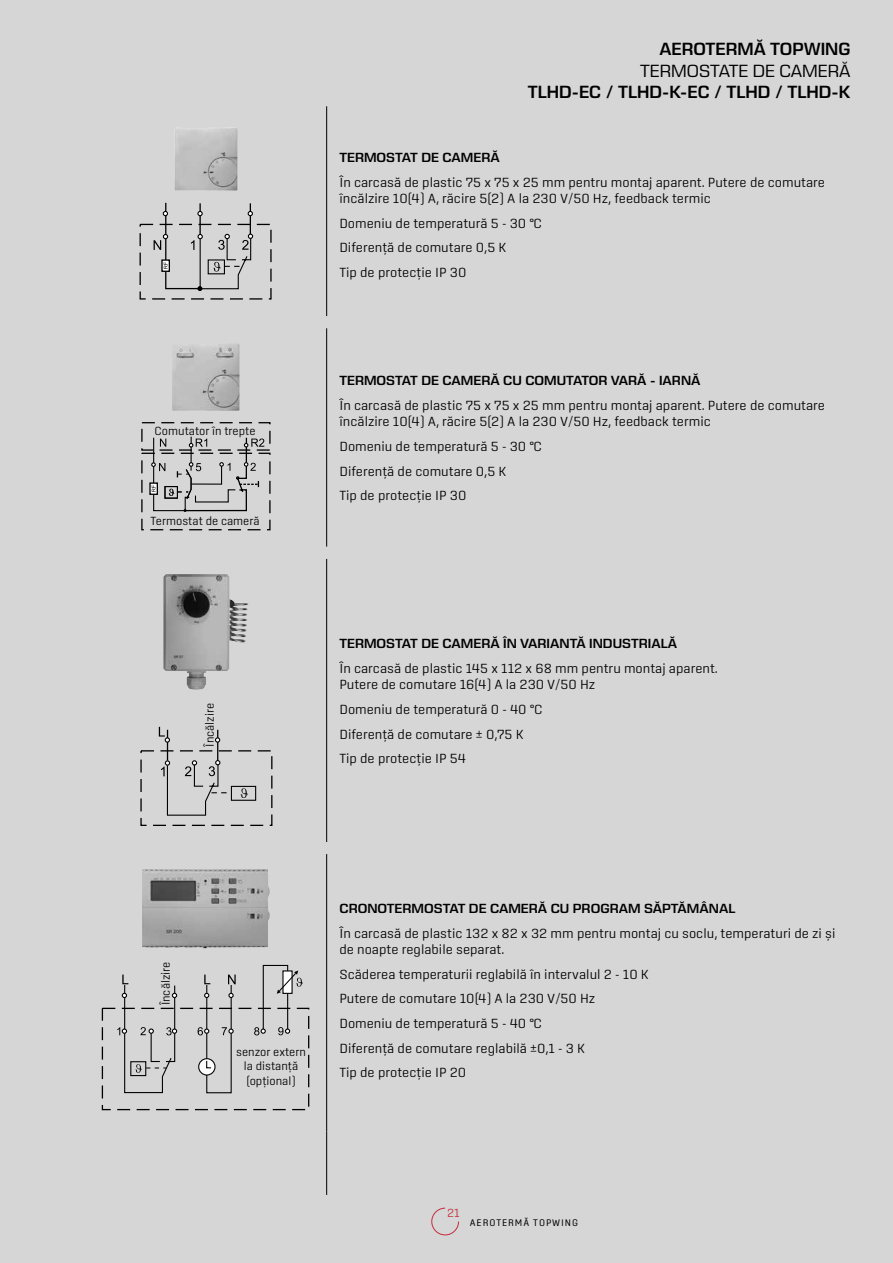
<style>
.page{position:relative;width:893px;height:1263px;background:#d6d6d6}
.page>*{position:absolute;margin:0;border:0;box-sizing:border-box;transform-origin:0 0}
.t1{font:600 18px "Eurostile Next LT Pro";color:#000}
.t2{font:18px "Eurostile Next LT Pro";color:#000}
.t3{font:300 13.5px/24.8px "Center";color:#000}
.t4{font:600 13.5px "Eurostile Next LT Pro";color:#000}
.t5{font:300 12px/14.4px "Center";color:#000;text-align:center}
.t6{font:300 12px "Center";color:#c32c3b}
.t7{font:9.75px "Center";letter-spacing:.095em;color:#000}
</style>
<div class="page">
<svg style="left:431px;top:1207px;width:28px;height:29px"></svg>
<hr style="left:326px;top:106px;width:1px;height:210px;background:#000">
<hr style="left:326px;top:328px;width:1px;height:219px;background:#000">
<hr style="left:326px;top:559px;width:1px;height:283px;background:#000">
<hr style="left:326px;top:854px;width:1px;height:278px;background:#000">
<hr style="left:326px;top:1132px;width:1px;height:63px;background:#000">
<img style="left:175px;top:127px;width:63px;height:64px">
<div style="left:140px;top:224px;width:132px;height:76px;border:1px dashed #000"></div>
<svg style="left:154px;top:202px;width:99px;height:89px"></svg>
<img style="left:172px;top:344px;width:68px;height:67px">
<svg style="left:141px;top:422px;width:130px;height:109px"></svg>
<img style="left:163px;top:574px;width:85px;height:115px">
<div style="left:140px;top:750px;width:132px;height:76px;border:1px dashed #000"></div>
<svg style="left:240px;top:788px;width:8px;height:10px"></svg>
<div style="left:231px;top:786px;width:25px;height:15px;border:1px solid #000"></div>
<svg style="left:161px;top:760px;width:66px;height:56px"></svg>
<hr style="left:167px;top:730px;width:1px;height:30px;background:#000">
<hr style="left:217px;top:730px;width:1px;height:30px;background:#000">
<svg style="left:159px;top:727px;width:11px;height:16px"></svg>
<svg style="left:215px;top:737px;width:5px;height:6px"></svg>
<img style="left:142px;top:869px;width:128px;height:79px">
<svg style="left:204px;top:974px;width:6px;height:10px"></svg>
<svg style="left:228px;top:974px;width:8px;height:10px"></svg>
<div style="left:102px;top:1008px;width:207px;height:102px;border:1px dashed #000"></div>
<div style="left:206px;top:984px;width:26px;height:109px;border:1px solid #000"></div>
<svg style="left:199px;top:1059px;width:16px;height:16px"></svg>
<div style="left:198px;top:1058px;width:18px;height:17px;border:1px solid #000;border-radius:50%"></div>
<svg style="left:206px;top:1060px;width:6px;height:9px"></svg>
<svg style="left:198px;top:1027px;width:11px;height:8px"></svg>
<svg style="left:222px;top:1027px;width:12px;height:8px"></svg>
<svg style="left:204px;top:993px;width:5px;height:5px"></svg>
<svg style="left:228px;top:993px;width:6px;height:5px"></svg>
<div style="left:263px;top:965px;width:25px;height:65px;border:1px solid #000"></div>
<svg style="left:254px;top:1027px;width:12px;height:8px"></svg>
<svg style="left:278px;top:1027px;width:12px;height:8px"></svg>
<svg style="left:117px;top:974px;width:60px;height:120px"></svg>
<svg style="left:277px;top:970px;width:26px;height:24px"></svg>
<p class="t5" style="left:155px;top:423px;width:103px">Comutator în trepte</p>
<p class="t5" style="left:151px;top:514px;width:111px">Termostat de cameră</p>
<p class="t5" style="left:202px;top:747px;width:45px;rotate:-90deg">Încălzire</p>
<h1 class="t1" style="left:659px;top:39px;width:193px">AEROTERMĂ TOPWING</h1>
<h1 class="t2" style="left:640px;top:61px;width:212px">TERMOSTATE DE CAMERĂ</h1>
<h1 class="t1" style="left:528px;top:82px;width:324px">TLHD-EC / TLHD-K-EC / TLHD / TLHD-K</h1>
<p class="t4" style="left:339px;top:150px;width:162px">TERMOSTAT DE CAMERĂ</p>
<p class="t3" style="left:339px;top:174px;width:487px;line-height:16.2px">În carcasă de plastic 75 x 75 x 25 mm pentru montaj aparent. Putere de comutare încălzire 10(4) A, răcire 5(2) A la 230 V/50 Hz, feedback termic</p>
<p class="t3" style="left:339px;top:210px;width:204px">Domeniu de temperatură 5 - 30 °C<br>Diferență de comutare 0,5 K<br>Tip de protecție IP 30</p>
<p class="t4" style="left:339px;top:373px;width:363px">TERMOSTAT DE CAMERĂ CU COMUTATOR VARĂ - IARNĂ</p>
<p class="t3" style="left:339px;top:397px;width:487px;line-height:16.2px">În carcasă de plastic 75 x 75 x 25 mm pentru montaj aparent. Putere de comutare încălzire 10(4) A, răcire 5(2) A la 230 V/50 Hz, feedback termic</p>
<p class="t3" style="left:339px;top:434px;width:204px">Domeniu de temperatură 5 - 30 °C<br>Diferență de comutare 0,5 K<br>Tip de protecție IP 30</p>
<p class="t4" style="left:339px;top:636px;width:339px">TERMOSTAT DE CAMERĂ ÎN VARIANTĂ INDUSTRIALĂ</p>
<p class="t3" style="left:339px;top:660px;width:380px;line-height:16.2px">În carcasă de plastic 145 x 112 x 68 mm pentru montaj aparent.<br>Putere de comutare 16(4) A la 230 V/50 Hz</p>
<p class="t3" style="left:339px;top:697px;width:205px">Domeniu de temperatură 0 - 40 °C<br>Diferență de comutare ± 0,75 K<br>Tip de protecție IP 54</p>
<p class="t5" style="left:158px;top:1005px;width:45px;rotate:-90deg">Încălzire</p>
<p class="t5" style="left:236px;top:1044px;width:71px">senzor extern la distanță (opțional)</p>
<p class="t4" style="left:339px;top:901px;width:397px">CRONOTERMOSTAT DE CAMERĂ CU PROGRAM SĂPTĂMÂNAL</p>
<p class="t3" style="left:339px;top:925px;width:498px;line-height:16.2px">În carcasă de plastic 132 x 82 x 32 mm pentru montaj cu soclu, temperaturi de zi și de noapte reglabile separat.</p>
<p class="t3" style="left:339px;top:961px;width:311px">Scăderea temperaturii reglabilă în intervalul 2 - 10 K Putere de comutare 10(4) A la 230 V/50 Hz Domeniu de temperatură 5 - 40 °C<br>Diferență de comutare reglabilă ±0,1 - 3 K<br>Tip de protecție IP 20</p>
<p class="t6" style="left:447px;top:1206px;width:14px">21</p>
<p class="t7" style="left:470px;top:1217px;width:110px">AEROTERMĂ TOPWING</p>
</div>
